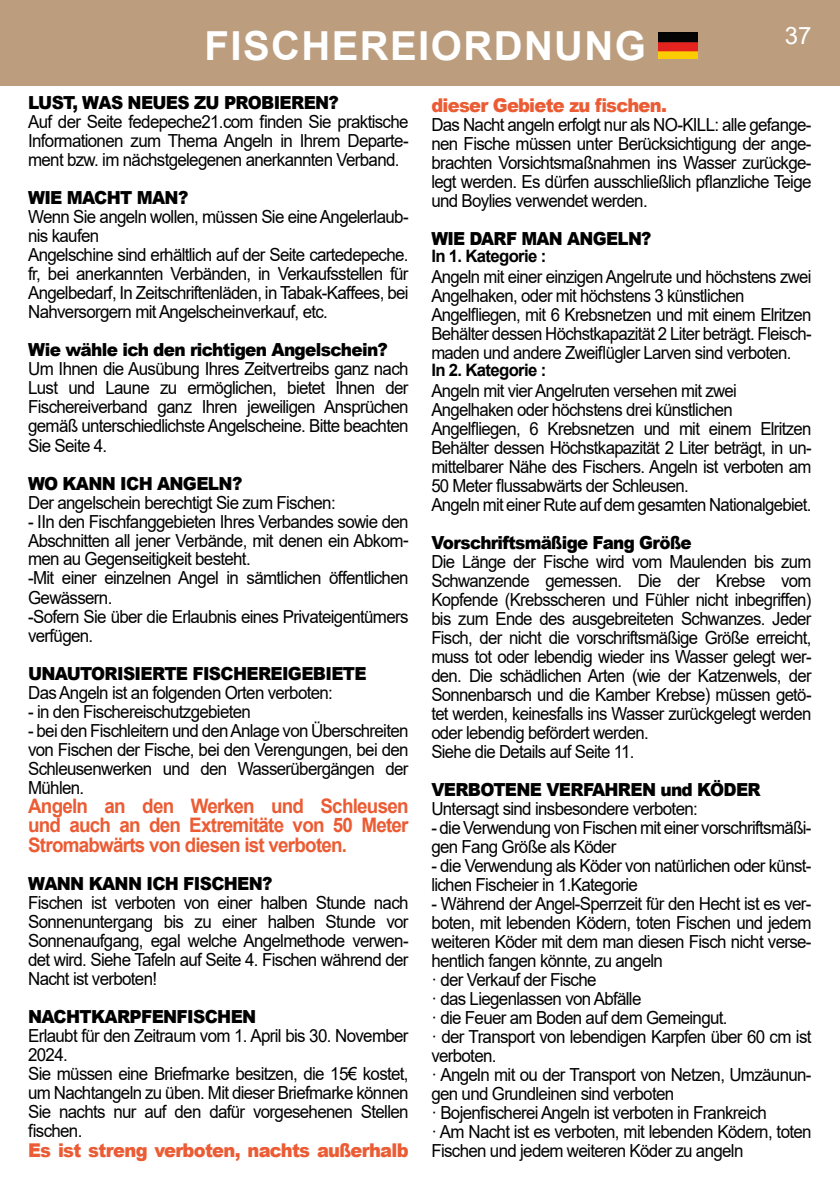
<style>
.page{position:relative;width:840px;height:1191px;background:#fff}
.page>*{position:absolute;margin:0;border:0;box-sizing:border-box;transform-origin:0 0}
.t1{font:700 40px "Arial";letter-spacing:.035em;color:#fff}
.t2{font:24px "Arial";color:#fff}
.t3{font:700 20px/19.6px "Arial";letter-spacing:-.04em;color:#eb5c34;text-align:justify;scale:.94 1}
.t4{font:900 19px "Arial";letter-spacing:-.04em;color:#eb5c34;scale:.94 1}
.t5{font:18px/19px "Arial";letter-spacing:-.04em;color:#000;scale:.94 1}
.t6{font:18px/19px "Arial";letter-spacing:-.04em;color:#000;scale:.93 1}
.t7{font:900 18px "Arial";letter-spacing:-.04em;color:#000;scale:.94 1}
.t8{font:900 18px "Arial";letter-spacing:-.04em;color:#000;scale:.93 1}
.t9{font:700 17.2px "Arial";letter-spacing:-.04em;color:#000}
</style>
<div class="page">
<div style="left:0;top:0;width:839px;height:85px;background:#bc9e7f"></div>
<img style="left:658px;top:32px;width:39px;height:27px">
<h1 class="t1" style="left:204px;top:18px;width:442px">FISCHEREIORDNUNG</h1>
<h2 class="t2" style="left:784px;top:19px;width:28px">37</h2>
<p class="t7" style="left:28px;top:90px;width:332px">LUST, WAS NEUES ZU PROBIEREN?</p>
<p class="t5" style="left:28px;top:112px;width:406px;text-align:justify">Auf der Seite fedepeche21.com finden Sie praktische Informationen zum Thema Angeln in Ihrem Departe&shy;ment bzw. im nächstgelegenen anerkannten Verband.</p>
<p class="t7" style="left:28px;top:185px;width:172px">WIE MACHT MAN?</p>
<p class="t5" style="left:28px;top:207px;width:406px">Wenn Sie angeln wollen, müssen Sie eine Angelerlaub&shy;nis kaufen<br>Angelschine sind erhältlich auf der Seite cartedepeche. fr, bei anerkannten Verbänden, in Verkaufsstellen für Angelbedarf, In Zeitschriftenläden, in Tabak-Kaffees, bei Nahversorgern mit Angelscheinverkauf, etc.</p>
<p class="t7" style="left:28px;top:337px;width:384px">Wie wähle ich den richtigen Angelschein?</p>
<p class="t5" style="left:28px;top:359px;width:406px;text-align:justify">Um Ihnen die Ausübung Ihres Zeitvertreibs ganz nach Lust und Laune zu ermöglichen, bietet Ihnen der Fischereiverband ganz Ihren jeweiligen Ansprüchen gemäß unterschiedlichste Angelscheine. Bitte beachten Sie Seite 4.</p>
<p class="t7" style="left:28px;top:470px;width:229px">WO KANN ICH ANGELN?</p>
<p class="t5" style="left:28px;top:492px;width:328px">Der angelschein berechtigt Sie zum Fischen:</p>
<p class="t5" style="left:28px;top:511px;width:406px">- IIn den Fischfanggebieten Ihres Verbandes sowie den Abschnitten all jener Verbände, mit denen ein Abkom&shy;men au Gegenseitigkeit besteht.<br>-Mit einer einzelnen Angel in sämtlichen öffentlichen Gewässern.<br>-Sofern Sie über die Erlaubnis eines Privateigentümers verfügen.</p>
<p class="t7" style="left:28px;top:660px;width:361px">UNAUTORISIERTE FISCHEREIGEBIETE</p>
<p class="t5" style="left:28px;top:682px;width:325px">Das Angeln ist an folgenden Orten verboten:</p>
<p class="t5" style="left:28px;top:701px;width:238px">- in den Fischereischutzgebieten</p>
<p class="t5" style="left:28px;top:720px;width:406px;text-align:justify">- bei den Fischleitern und den Anlage von Überschreiten von Fischen der Fische, bei den Verengungen, bei den Schleusenwerken und den Wasserübergängen der Mühlen.</p>
<p class="t3" style="left:28px;top:796px;width:406px">Angeln an den Werken und Schleusen und auch an den Extremitäte von 50 Meter Stromabwärts von diesen ist verboten.</p>
<p class="t7" style="left:28px;top:870px;width:261px">WANN KANN ICH FISCHEN?</p>
<p class="t5" style="left:28px;top:892px;width:406px;text-align:justify">Fischen ist verboten von einer halben Stunde nach Sonnenuntergang bis zu einer halben Stunde vor Sonnenaufgang, egal welche Angelmethode verwen&shy;det wird. Siehe Tafeln auf Seite 4. Fischen während der Nacht ist verboten!</p>
<p class="t7" style="left:28px;top:1003px;width:244px">NACHTKARPFENFISCHEN</p>
<p class="t5" style="left:28px;top:1025px;width:406px">Erlaubt für den Zeitraum vom 1. April bis 30. November 2024.<br>Sie müssen eine Briefmarke besitzen, die 15€ kostet, um Nachtangeln zu üben. Mit dieser Briefmarke können Sie nachts nur auf den dafür vorgesehenen Stellen fischen.</p>
<p class="t4" style="left:28px;top:1136px;width:406px">Es ist streng verboten, nachts außerhalb</p>
<p class="t4" style="left:431px;top:91px;width:252px">dieser Gebiete zu fischen.</p>
<p class="t5" style="left:431px;top:115px;width:406px;text-align:justify">Das Nacht angeln erfolgt nur als NO-KILL: alle gefange&shy;nen Fische müssen unter Berücksichtigung der ange&shy;brachten Vorsichtsmaßnahmen ins Wasser zurückge&shy;legt werden. Es dürfen ausschließlich pflanzliche Teige und Boylies verwendet werden.</p>
<p class="t8" style="left:431px;top:225px;width:238px">WIE DARF MAN ANGELN?</p>
<p class="t9" style="left:431px;top:244px;width:116px">In 1. Kategorie :</p>
<p class="t6" style="left:431px;top:267px;width:410px">Angeln mit einer einzigen Angelrute und höchstens zwei Angelhaken, oder mit höchstens 3 künstlichen Angelfliegen, mit 6 Krebsnetzen und mit einem Elritzen Behälter dessen Höchstkapazität 2 Liter beträgt. Fleisch&shy;maden und andere Zweiflügler Larven sind verboten.</p>
<p class="t9" style="left:431px;top:358px;width:116px">In 2. Kategorie :</p>
<p class="t6" style="left:431px;top:381px;width:410px">Angeln mit vier Angelruten versehen mit zwei Angelhaken oder höchstens drei künstlichen Angelfliegen, 6 Krebsnetzen und mit einem Elritzen Behälter dessen Höchstkapazität 2 Liter beträgt, in un&shy;mittelbarer Nähe des Fischers. Angeln ist verboten am 50 Meter flussabwärts der Schleusen.<br>Angeln mit einer Rute auf dem gesamten Nationalgebiet.</p>
<p class="t8" style="left:431px;top:529px;width:281px">Vorschriftsmäßige Fang Größe</p>
<p class="t6" style="left:431px;top:552px;width:410px">Die Länge der Fische wird vom Maulenden bis zum Schwanzende gemessen. Die der Krebse vom Kopfende (Krebsscheren und Fühler nicht inbegriffen) bis zum Ende des ausgebreiteten Schwanzes. Jeder Fisch, der nicht die vorschriftsmäßige Größe erreicht, muss tot oder lebendig wieder ins Wasser gelegt wer&shy;den. Die schädlichen Arten (wie der Katzenwels, der Sonnenbarsch und die Kamber Krebse) müssen getö&shy;tet werden, keinesfalls ins Wasser zurückgelegt werden oder lebendig befördert werden.<br>Siehe die Details auf Seite 11.</p>
<p class="t7" style="left:431px;top:776px;width:352px">VERBOTENE VERFAHREN und KÖDER</p>
<p class="t5" style="left:431px;top:799px;width:285px">Untersagt sind insbesondere verboten:</p>
<p class="t5" style="left:431px;top:818px;width:406px">- die Verwendung von Fischen mit einer vorschriftsmäßi&shy;gen Fang Größe als Köder</p>
<p class="t5" style="left:431px;top:856px;width:406px">- die Verwendung als Köder von natürlichen oder künst&shy;lichen Fischeier in 1.Kategorie</p>
<p class="t5" style="left:431px;top:894px;width:406px">- Während der Angel-Sperrzeit für den Hecht ist es ver&shy;boten, mit lebenden Ködern, toten Fischen und jedem weiteren Köder mit dem man diesen Fisch nicht verse&shy;hentlich fangen könnte, zu angeln<br>· der Verkauf der Fische<br>· das Liegenlassen von Abfälle<br>· die Feuer am Boden auf dem Gemeingut.<br>· der Transport von lebendigen Karpfen über 60 cm ist verboten.<br>· Angeln mit ou der Transport von Netzen, Umzäunun&shy;gen und Grundleinen sind verboten<br>· Bojenfischerei Angeln ist verboten in Frankreich<br>· Am Nacht ist es verboten, mit lebenden Ködern, toten Fischen und jedem weiteren Köder zu angeln</p>
</div>
